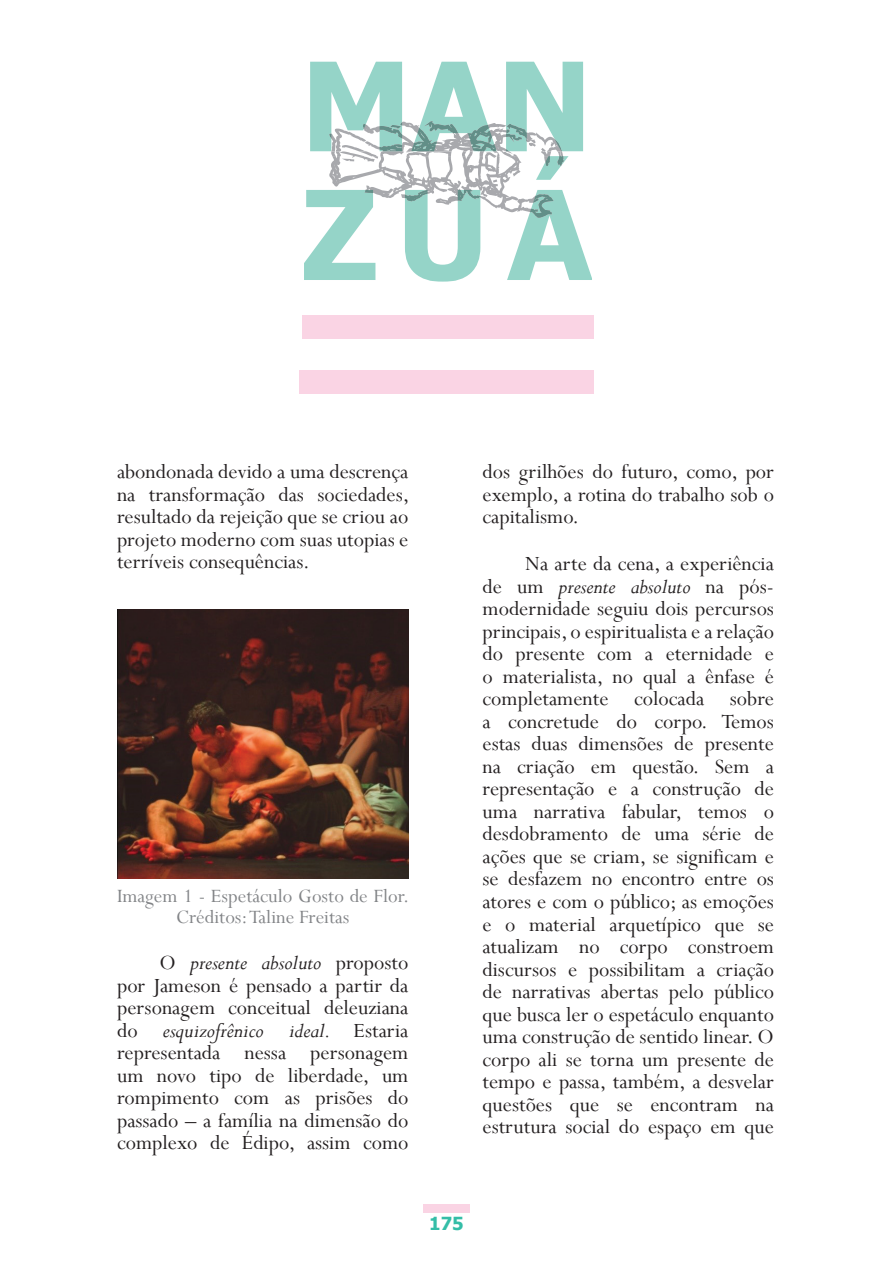
<style>
.page{position:relative;width:893px;height:1263px;background:#fff}
.page>*{position:absolute;margin:0;border:0;box-sizing:border-box;transform-origin:0 0}
.t1{font:700 123.9px/128.4px "Tahoma";letter-spacing:.075em;color:#95d4c8}
.t2{font:22.5px/22.5px "Perpetua";color:#231f20;text-align:justify}
.t3{font:21px/21px "Perpetua";color:#828487;text-align:center}
.t4{font:700 18px "Tahoma";color:#34bda7}
.s1{font-style:italic}
</style>
<div class="page">
<div style="left:302px;top:316px;width:292px;height:23px;background:#fad4e4"></div>
<div style="left:299px;top:370px;width:295px;height:23px;background:#fad4e4"></div>
<svg style="left:329px;top:123px;width:233px;height:95px"></svg>
<svg style="left:400px;top:121px;width:56px;height:23px"></svg>
<svg style="left:331px;top:152px;width:233px;height:22px"></svg>
<div style="left:423px;top:1205px;width:47px;height:8px;background:#fad4e4"></div>
<img style="left:117px;top:609px;width:291px;height:270px">
<h1 class="t1" style="left:301px;top:47px;width:293px">MAN<br>ZUÁ</h1>
<p class="t2" style="left:117px;top:460px;width:294px">abondonada devido a uma descrença na transformação das sociedades, resultado da rejeição que se criou ao projeto moderno com suas utopias e terríveis consequências.</p>
<p class="t3" style="left:117px;top:885px;width:294px">Imagem 1 - Espetáculo Gosto de Flor.<br>Créditos: Taline Freitas</p>
<p class="t2" style="left:117px;top:951px;width:293px;text-indent:43px">O <span class="s1">presente absoluto</span> proposto por Jameson é pensado a partir da personagem conceitual deleuziana do <span class="s1">esquizofrênico ideal.</span> Estaria representada nessa personagem um novo tipo de liberdade, um rompimento com as prisões do passado – a família na dimensão do complexo de Édipo, assim como</p>
<p class="t2" style="left:482px;top:460px;width:293px">dos grilhões do futuro, como, por exemplo, a rotina do trabalho sob o capitalismo.</p>
<p class="t2" style="left:482px;top:552px;width:293px;text-indent:43px">Na arte da cena, a experiência de um <span class="s1">presente absoluto</span> na pós&shy;modernidade seguiu dois percursos principais, o espiritualista e a relação do presente com a eternidade e o materialista, no qual a ênfase é completamente colocada sobre a concretude do corpo. Temos estas duas dimensões de presente na criação em questão. Sem a representação e a construção de uma narrativa fabular, temos o desdobramento de uma série de ações que se criam, se significam e se desfazem no encontro entre os atores e com o público; as emoções e o material arquetípico que se atualizam no corpo constroem discursos e possibilitam a criação de narrativas abertas pelo público que busca ler o espetáculo enquanto uma construção de sentido linear. O corpo ali se torna um presente de tempo e passa, também, a desvelar questões que se encontram na estrutura social do espaço em que</p>
<p class="t4" style="left:429px;top:1211px;width:36px">175</p>
</div>
